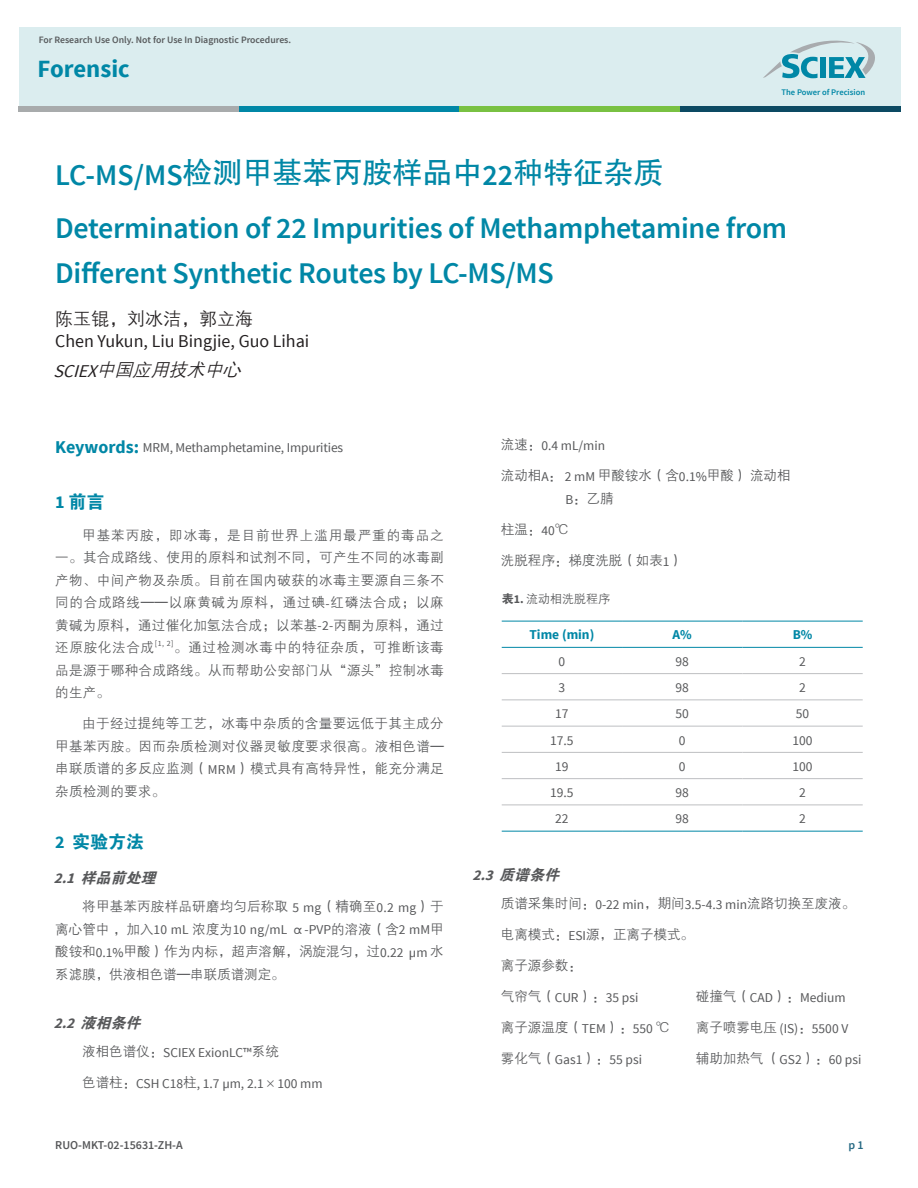
<style>
.page{position:relative;width:918px;height:1188px;background:#fff}
.page>*{position:absolute;margin:0;border:0;box-sizing:border-box;transform-origin:0 0}
.t1{font:600 30px/45px "Source Sans Pro";letter-spacing:-.01em;color:#0087a6}
.t2{font:30px "FZHTK GBK1 0";color:#0087a6}
.t3{font:700 24.75px "Source Sans Pro";color:#0087a6}
.t4{font:18px "Source Sans Pro";color:#231f20}
.t5{font:italic 18px "FZZDXK GBK1 0";color:#231f20}
.t6{font:18px "FZZDXK GBK1 0";color:#231f20}
.t7{font:18px "FZDHTK GBK1 0";color:#0087a6}
.t8{font:italic 15px "FZDHTK GBK1 0";color:#57585a}
.t9{font:13.5px/22.5px "FZZDXK GBK1 0";letter-spacing:.02em;color:#57585a;text-align:justify}
.t10{font:13.5px "Source Sans Pro";color:#57585a}
.t11{font:13.5px/22.5px "FZZDXK GBK1 0";color:#57585a}
.t12{font:700 13.5px "Source Sans Pro";color:#0087a6}
.t13{font:600 12px "Source Sans Pro";color:#57585a}
.t14{font:12px "FZZDXK GBK1 0";color:#57585a}
.t15{font:600 12px "Source Sans Pro";color:#266983}
.t16{font:600 9.75px "Source Sans Pro";color:#575a5c}
.t17{font:600 8.55px "Source Sans Pro";color:#0087a6}
.s1{font-family:"Source Sans Pro";font-weight:600}
.s2{font-family:"Source Sans Pro"}
.s3{font-weight:700;font-size:18px;color:#0087a6}
.s4{font-family:"Source Sans Pro";font-weight:700}
.s5{font-family:"FZZDXK GBK1 0"}
.s6{font-family:"FZDHTK GBK1 0"}
</style>
<div class="page">
<div style="left:19px;top:27px;width:881px;height:84px;background:#dbedef"></div>
<div style="left:19px;top:106px;width:220px;height:5px;background:#a8abac"></div>
<div style="left:239px;top:106px;width:220px;height:5px;background:#0087a6"></div>
<div style="left:459px;top:106px;width:221px;height:5px;background:#79c142"></div>
<div style="left:680px;top:106px;width:220px;height:5px;background:#0c4a63"></div>
<svg style="left:763px;top:41px;width:112px;height:37px"></svg>
<hr style="left:502px;top:673px;width:120px;height:1px;background:#bebfc2">
<hr style="left:622px;top:673px;width:120px;height:1px;background:#bebfc2">
<hr style="left:742px;top:673px;width:121px;height:1px;background:#bebfc2">
<hr style="left:502px;top:700px;width:120px;height:1px;background:#bebfc2">
<hr style="left:622px;top:700px;width:120px;height:1px;background:#bebfc2">
<hr style="left:742px;top:700px;width:121px;height:1px;background:#bebfc2">
<hr style="left:502px;top:726px;width:120px;height:1px;background:#bebfc2">
<hr style="left:622px;top:726px;width:120px;height:1px;background:#bebfc2">
<hr style="left:742px;top:726px;width:121px;height:1px;background:#bebfc2">
<hr style="left:502px;top:752px;width:120px;height:1px;background:#bebfc2">
<hr style="left:622px;top:752px;width:120px;height:1px;background:#bebfc2">
<hr style="left:742px;top:752px;width:121px;height:1px;background:#bebfc2">
<hr style="left:502px;top:778px;width:120px;height:1px;background:#bebfc2">
<hr style="left:622px;top:778px;width:120px;height:1px;background:#bebfc2">
<hr style="left:742px;top:778px;width:121px;height:1px;background:#bebfc2">
<hr style="left:502px;top:805px;width:120px;height:1px;background:#bebfc2">
<hr style="left:622px;top:805px;width:120px;height:1px;background:#bebfc2">
<hr style="left:742px;top:805px;width:121px;height:1px;background:#bebfc2">
<hr style="left:502px;top:647px;width:120px;height:1px;background:#0087a6">
<hr style="left:622px;top:647px;width:120px;height:1px;background:#0087a6">
<hr style="left:742px;top:647px;width:121px;height:1px;background:#0087a6">
<hr style="left:502px;top:621px;width:120px;height:1px;background:#0087a6">
<hr style="left:622px;top:621px;width:120px;height:1px;background:#0087a6">
<hr style="left:742px;top:621px;width:121px;height:1px;background:#0087a6">
<hr style="left:502px;top:831px;width:120px;height:1px;background:#0087a6">
<hr style="left:622px;top:831px;width:120px;height:1px;background:#0087a6">
<hr style="left:742px;top:831px;width:121px;height:1px;background:#0087a6">
<p class="t16" style="left:39px;top:33px;width:254px">For Research Use Only. Not for Use In Diagnostic Procedures.</p>
<h2 class="t3" style="left:38px;top:53px;width:94px">Forensic</h2>
<p class="t17" style="left:782px;top:86px;width:85px">The Power of Precision</p>
<h1 class="t2" style="left:55px;top:156px;width:610px"><span class="s1">LC-MS/MS</span>检测甲基苯丙胺样品中<span class="s1">22</span>种特征杂质</h1>
<h1 class="t1" style="left:55px;top:206px;width:733px">Determination of 22 Impurities of Methamphetamine from<br>Different Synthetic Routes by LC-MS/MS</h1>
<h3 class="t6" style="left:55px;top:308px;width:200px">陈玉锟，刘冰洁，郭立海</h3>
<h3 class="t4" style="left:55px;top:330px;width:256px">Chen Yukun, Liu Bingjie, Guo Lihai</h3>
<h3 class="t5" style="left:53px;top:360px;width:194px"><span class="s2">SCIEX</span>中国应用技术中心</h3>
<p class="t10" style="left:55px;top:439px;width:290px"><span class="s3">Keywords:</span> MRM, Methamphetamine, Impurities</p>
<h3 class="t7" style="left:55px;top:492px;width:51px"><span class="s4">1</span> 前言</h3>
<p class="t9" style="left:55px;top:524px;width:390px;text-indent:27px">甲基苯丙胺，即冰毒，是目前世界上滥用最严重的毒品之一。其合成路线、使用的原料和试剂不同，可产生不同的冰毒副产物、中间产物及杂质。目前在国内破获的冰毒主要源自三条不同的合成路线——以麻黄碱为原料，通过碘<span class="s2">-</span>红磷法合成；以麻黄碱为原料，通过催化加氢法合成；以苯基<span class="s2">-2-</span>丙酮为原料，通过还原胺化法合成<sup>[1,</sup> <sup>2]</sup>。通过检测冰毒中的特征杂质，可推断该毒品是源于哪种合成路线。从而帮助公安部门从“源头”控制冰毒的生产。</p>
<p class="t9" style="left:55px;top:713px;width:390px;text-indent:27px">由于经过提纯等工艺，冰毒中杂质的含量要远低于其主成分甲基苯丙胺。因而杂质检测对仪器灵敏度要求很高。液相色谱—串联质谱的多反应监测（<span class="s2">MRM</span>）模式具有高特异性，能充分满足杂质检测的要求。</p>
<h3 class="t7" style="left:55px;top:832px;width:90px"><span class="s4">2</span> 实验方法</h3>
<p class="t8" style="left:54px;top:870px;width:108px"><span class="s4">2.1</span>样品前处理</p>
<p class="t9" style="left:82px;top:896px;width:363px">将甲基苯丙胺样品研磨均匀后称取 <span class="s2">5 mg</span>（精确至<span class="s2">0.2 mg</span>）于</p>
<p class="t10" style="left:55px;top:922px;width:390px"><span class="s5">离心管中，加入</span>10 mL <span class="s5">浓度为</span>10 ng/mL <span class="s5">α</span>-PVP<span class="s5">的溶液（含</span>2 mM<span class="s5">甲</span></p>
<p class="t11" style="left:55px;top:941px;width:390px">酸铵和<span class="s2">0.1%</span>甲酸）作为内标，超声溶解，涡旋混匀，过<span class="s2">0.22 µm</span> 水系滤膜，供液相色谱—串联质谱测定。</p>
<p class="t8" style="left:54px;top:1015px;width:93px"><span class="s4">2.2</span>液相条件</p>
<p class="t10" style="left:82px;top:1044px;width:198px"><span class="s5">液相色谱仪：</span>SCIEX ExionLC™<span class="s5">系统</span></p>
<p class="t10" style="left:82px;top:1075px;width:242px"><span class="s5">色谱柱：</span>CSH C18<span class="s5">柱</span>, 1.7 µm, 2.1<span class="s5">×</span>100 mm</p>
<p class="t13" style="left:55px;top:1137px;width:129px">RUO-MKT-02-15631-ZH-A</p>
<p class="t10" style="left:501px;top:437px;width:106px"><span class="s5">流速：</span>0.4 mL/min</p>
<p class="t11" style="left:565px;top:465px;width:227px;text-indent:-65px">流动相<span class="s2">A</span>： <span class="s2">2 mM</span> 甲酸铵水（含<span class="s2">0.1%</span>甲酸）流动相<br><span class="s2">B</span>：乙腈</p>
<p class="t9" style="left:501px;top:518px;width:69px">柱温：<span class="s2">40</span>℃</p>
<p class="t11" style="left:501px;top:549px;width:184px">洗脱程序：梯度洗脱（如表<span class="s2">1</span>）</p>
<p class="t14" style="left:502px;top:593px;width:110px"><span class="s6">表</span><span class="s4">1.</span> 流动相洗脱程序</p>
<p class="t12" style="left:529px;top:626px;width:66px">Time (min)</p>
<p class="t12" style="left:673px;top:626px;width:21px">A%</p>
<p class="t12" style="left:793px;top:626px;width:21px">B%</p>
<p class="t10" style="left:559px;top:653px;width:8px">0</p>
<p class="t10" style="left:676px;top:653px;width:15px">98</p>
<p class="t10" style="left:799px;top:653px;width:8px">2</p>
<p class="t10" style="left:559px;top:679px;width:8px">3</p>
<p class="t10" style="left:676px;top:679px;width:15px">98</p>
<p class="t10" style="left:799px;top:679px;width:8px">2</p>
<p class="t10" style="left:555px;top:706px;width:15px">17</p>
<p class="t10" style="left:676px;top:706px;width:15px">50</p>
<p class="t10" style="left:796px;top:706px;width:15px">50</p>
<p class="t10" style="left:550px;top:732px;width:25px">17.5</p>
<p class="t10" style="left:679px;top:732px;width:8px">0</p>
<p class="t10" style="left:792px;top:732px;width:22px">100</p>
<p class="t10" style="left:555px;top:758px;width:15px">19</p>
<p class="t10" style="left:679px;top:758px;width:8px">0</p>
<p class="t10" style="left:792px;top:758px;width:22px">100</p>
<p class="t10" style="left:550px;top:784px;width:25px">19.5</p>
<p class="t10" style="left:676px;top:784px;width:15px">98</p>
<p class="t10" style="left:799px;top:784px;width:8px">2</p>
<p class="t10" style="left:555px;top:811px;width:15px">22</p>
<p class="t10" style="left:676px;top:811px;width:15px">98</p>
<p class="t10" style="left:799px;top:811px;width:8px">2</p>
<p class="t8" style="left:472px;top:867px;width:93px"><span class="s4">2.3</span>质谱条件</p>
<p class="t11" style="left:501px;top:893px;width:356px">质谱采集时间：<span class="s2">0-22 min</span>，期间<span class="s2">3.5-4.3 min</span>流路切换至废液。</p>
<p class="t11" style="left:501px;top:924px;width:195px">电离模式：<span class="s2">ESI</span>源，正离子模式。</p>
<p class="t9" style="left:501px;top:955px;width:82px">离子源参数：</p>
<p class="t10" style="left:501px;top:989px;width:139px"><span class="s5">气帘气（</span>CUR<span class="s5">）：</span>35 psi</p>
<p class="t10" style="left:696px;top:989px;width:151px"><span class="s5">碰撞气（</span>CAD<span class="s5">）：</span>Medium</p>
<p class="t9" style="left:501px;top:1017px;width:170px">离子源温度（<span class="s2">TEM</span>）：<span class="s2">550</span> ℃</p>
<p class="t10" style="left:696px;top:1020px;width:154px"><span class="s5">离子喷雾电压</span> (IS)<span class="s5">：</span>5500 V</p>
<p class="t10" style="left:501px;top:1051px;width:143px"><span class="s5">雾化气（</span>Gas1<span class="s5">）：</span>55 psi</p>
<p class="t9" style="left:696px;top:1048px;width:167px">辅助加热气（<span class="s2">GS2</span>）：<span class="s2">60 psi</span></p>
<p class="t15" style="left:848px;top:1137px;width:17px">p 1</p>
</div>
